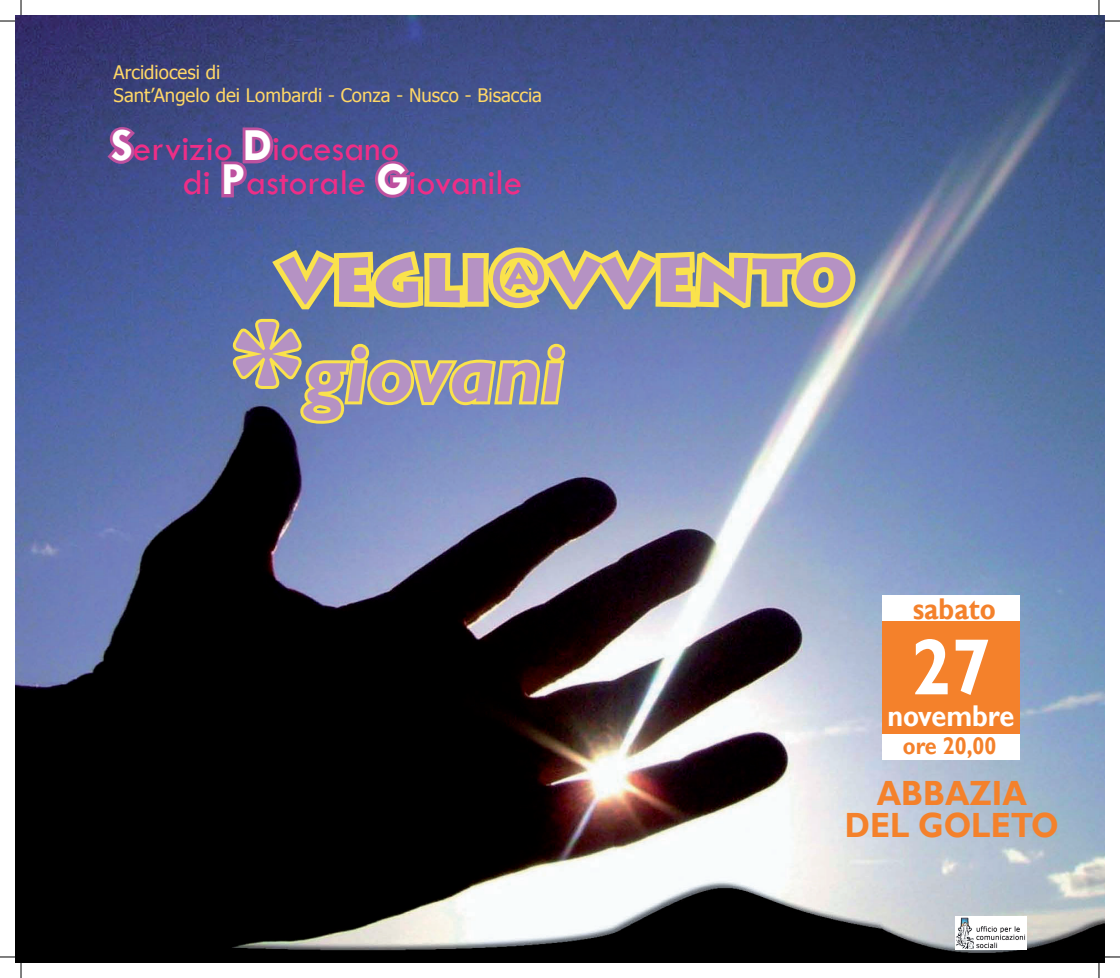
<style>
.page{position:relative;width:1120px;height:978px;background:#fff}
.page>*{position:absolute;margin:0;border:0;box-sizing:border-box;transform-origin:0 0}
.t1{font:italic 700 150px "Gill Sans";color:#b592c3}
.t2{font:italic 700 83.9px "Gill Sans";color:#b592c3}
.t3{font:700 80px "Gill Sans";color:#fff;scale:.9 1}
.t4{font:900 72.3px "Lithos Pro";color:#b592c3}
.t5{font:37.1px/34px "Tw Cen";color:#ee2e87}
.t6{font:700 35px/32.6px "Gill Sans";color:#f4812b;text-align:center;scale:.9 1}
.t7{font:700 30px "Gill Sans";color:#fff;scale:.9 1}
.t8{font:700 30px "Gill Sans";color:#f4812b;scale:.9 1}
.t9{font:700 24px "Gill Sans";color:#f4812b;scale:.9 1}
.t10{font:18.7px/22.4px "Tahoma";color:#fed767}
.s1{font-weight:700;font-size:46.3px;color:#fff}
</style>
<div class="page">
<img style="left:15px;top:15px;width:1089px;height:947px">
<svg style="left:103px;top:124px;width:36px;height:43px;background:#794c8f"></svg>
<svg style="left:218px;top:123px;width:59px;height:77px;background:#6e5195"></svg>
<svg style="left:371px;top:158px;width:43px;height:44px;background:#84569c"></svg>
<svg style="left:228px;top:242px;width:632px;height:186px;background:#949b95"></svg>
<img style="left:955px;top:916px;width:71px;height:33px">
<div style="left:882px;top:620px;width:137px;height:115px;background:#f4812b"></div>
<div style="left:882px;top:595px;width:137px;height:26px;background:#fff"></div>
<div style="left:882px;top:734px;width:137px;height:25px;background:#fff"></div>
<svg style="left:0;top:0;width:22px;height:22px"></svg>
<svg style="left:0;top:956px;width:22px;height:21px"></svg>
<svg style="left:1098px;top:0;width:21px;height:22px"></svg>
<svg style="left:1098px;top:956px;width:21px;height:21px"></svg>
<p class="t10" style="left:114px;top:60px;width:430px">Arcidiocesi di<br>Sant’Angelo dei Lombardi - Conza - Nusco - Bisaccia</p>
<h3 class="t5" style="left:182px;top:131px;width:341px;text-indent:-72px"><span class="s1">S</span>ervizio <span class="s1">D</span>iocesano<br>di <span class="s1">P</span>astorale <span class="s1">G</span>iovanile</h3>
<h3 class="t4" style="left:279px;top:231px;width:575px">VEGLI@VVENTO</h3>
<h1 class="t1" style="left:226px;top:288px;width:73px">*</h1>
<h2 class="t2" style="left:304px;top:324px;width:260px">giovani</h2>
<h3 class="t8" style="left:912px;top:590px;width:94px">sabato</h3>
<h3 class="t3" style="left:911px;top:619px;width:90px">27</h3>
<h3 class="t7" style="left:887px;top:697px;width:143px">novembre</h3>
<p class="t9" style="left:902px;top:732px;width:105px">ore 20,00</p>
<h3 class="t6" style="left:844px;top:777px;width:239px">ABBAZIA<br>DEL GOLETO</h3>
</div>
